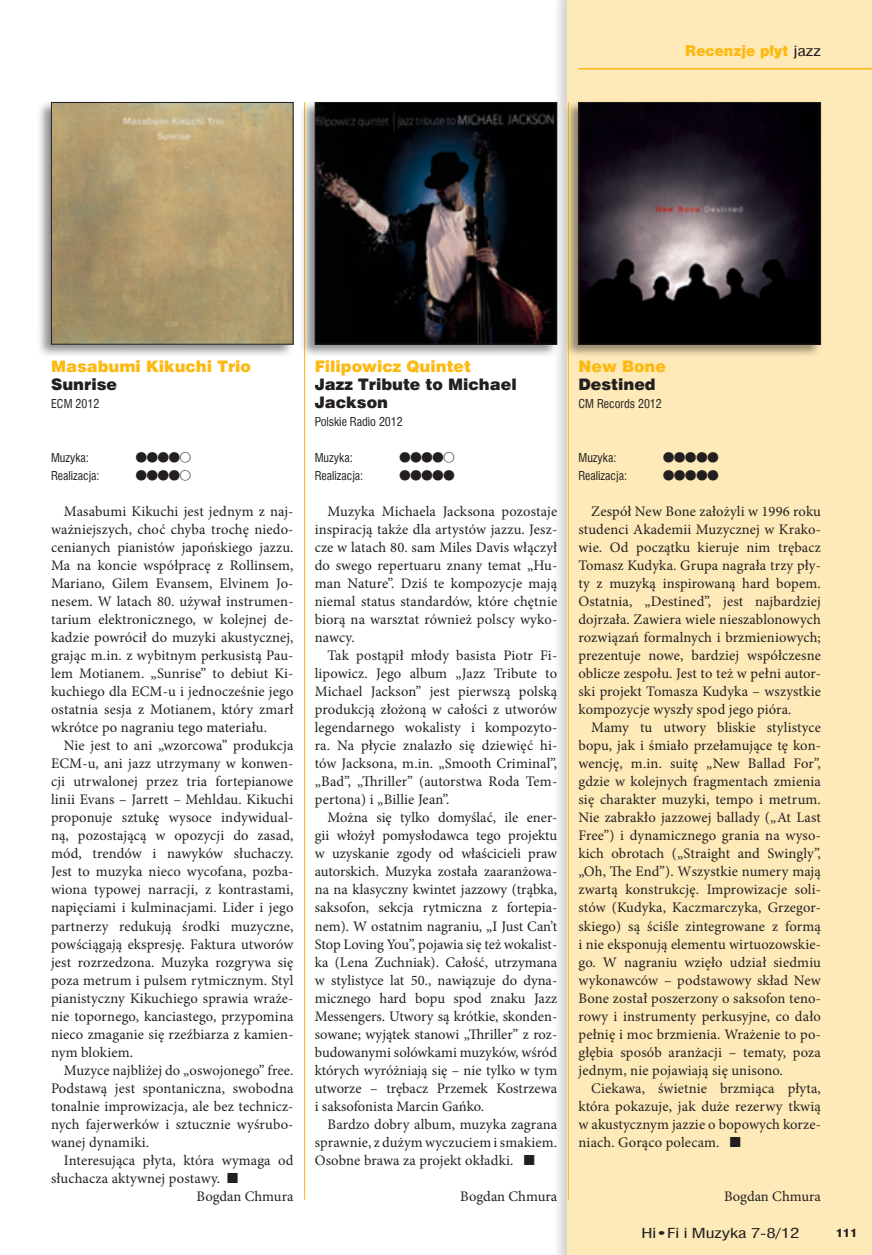
<style>
.page{position:relative;width:872px;height:1255px;background:#fff}
.page>*{position:absolute;margin:0;border:0;box-sizing:border-box;transform-origin:0 0}
.t1{font:15.9px "Swis 721 Blk EU";color:#fdb913}
.t2{font:15.9px/18px "Swis 721 Blk EU";color:#231f20}
.t3{font:14.55px/18px "Minion Pro";letter-spacing:.01em;color:#231f20;text-align:justify}
.t4{font:13.8px "Swis 721 Blk 2 EU";color:#fdb913}
.t5{font:13.5px "Swis 721 Cn EU";letter-spacing:-.005em;color:#231f20;scale:1.4 1}
.t6{font:12px "Swis 721 Cn EU";color:#231f20}
.t7{font:12px "Hi Fi Hd";color:#231f20}
.t8{font:12px "Swis 721 Hv EU";color:#231f20}
.s1{font-family:"Swis 721 Cn EU";color:#231f20}
</style>
<div class="page">
<div style="left:552px;top:0;width:320px;height:1254px;background:#231f20;opacity:.65"></div>
<div style="left:568px;top:0;width:304px;height:1254px;background:#feeab8"></div>
<hr style="left:578px;top:68px;width:294px;height:2px;background:#fdb913">
<hr style="left:568px;top:102px;width:1px;height:1097px;background:#fdb913">
<hr style="left:304px;top:102px;width:1px;height:1097px;background:#fdb913">
<div style="left:563px;top:99px;width:259px;height:258px;background:#231f20;opacity:.5"></div>
<img style="left:580px;top:104px;width:239px;height:238px">
<div style="left:578px;top:102px;width:243px;height:242px;border:1px solid #231f20"></div>
<div style="left:299px;top:99px;width:259px;height:258px;background:#231f20;opacity:.5"></div>
<img style="left:317px;top:104px;width:238px;height:238px">
<div style="left:315px;top:102px;width:242px;height:242px;border:1px solid #231f20"></div>
<div style="left:36px;top:99px;width:258px;height:258px;background:#231f20;opacity:.5"></div>
<img style="left:53px;top:104px;width:238px;height:238px">
<div style="left:51px;top:102px;width:242px;height:242px;border:1px solid #231f20"></div>
<p class="t4" style="left:685px;top:41px;width:137px">Recenzje płyt <span class="s1">jazz</span></p>
<p class="t1" style="left:51px;top:356px;width:201px">Masabumi Kikuchi Trio</p>
<p class="t2" style="left:51px;top:376px;width:68px">Sunrise</p>
<p class="t6" style="left:51px;top:396px;width:50px">ECM 2012</p>
<p class="t6" style="left:51px;top:450px;width:39px">Muzyka:</p>
<p class="t7" style="left:136px;top:450px;width:57px">≤≤≤≤≥</p>
<p class="t6" style="left:51px;top:468px;width:50px">Realizacja:</p>
<p class="t7" style="left:136px;top:468px;width:57px">≤≤≤≤≥</p>
<p class="t3" style="left:51px;top:502px;width:244px;text-indent:13px">Masabumi Kikuchi jest jednym z naj&shy;ważniejszych, choć chyba trochę niedo&shy;cenianych pianistów japońskiego jazzu.<br>Ma na koncie współpracę z Rollinsem, Mariano, Gilem Evansem, Elvinem Jo&shy;nesem. W latach 80. używał instrumen&shy;tarium elektronicznego, w kolejnej de&shy;kadzie powrócił do muzyki akustycznej, grając m.in. z wybitnym perkusistą Pau&shy;lem Motianem. „Sunrise” to debiut Ki&shy;kuchiego dla ECM-u i jednocześnie jego ostatnia sesja z Motianem, który zmarł wkrótce po nagraniu tego materiału.</p>
<p class="t3" style="left:51px;top:736px;width:244px;text-indent:13px">Nie jest to ani „wzorcowa” produkcja ECM-u, ani jazz utrzymany w konwen&shy;cji utrwalonej przez tria fortepianowe linii Evans – Jarrett – Mehldau. Kikuchi proponuje sztukę wysoce indywidual&shy;ną, pozostającą w opozycji do zasad, mód, trendów i nawyków słuchaczy.<br>Jest to muzyka nieco wycofana, pozba&shy;wiona typowej narracji, z kontrastami, napięciami i kulminacjami. Lider i jego partnerzy redukują środki muzyczne, powściągają ekspresję. Faktura utworów jest rozrzedzona. Muzyka rozgrywa się poza metrum i pulsem rytmicznym. Styl pianistyczny Kikuchiego sprawia wraże&shy;nie topornego, kanciastego, przypomina nieco zmaganie się rzeźbiarza z kamien&shy;nym blokiem.</p>
<p class="t3" style="left:51px;top:1060px;width:244px;text-indent:13px">Muzyce najbliżej do „oswojonego” free.<br>Podstawą jest spontaniczna, swobodna tonalnie improwizacja, ale bez technicz&shy;nych fajerwerków i sztucznie wyśrubo&shy;wanej dynamiki.</p>
<p class="t3" style="left:64px;top:1150px;width:231px">Interesująca płyta, która wymaga od</p>
<p class="t3" style="left:51px;top:1168px;width:189px">słuchacza aktywnej postawy. ■</p>
<p class="t3" style="left:197px;top:1186px;width:98px">Bogdan Chmura</p>
<p class="t1" style="left:315px;top:356px;width:158px">Filipowicz Quintet</p>
<p class="t2" style="left:315px;top:376px;width:203px">Jazz Tribute to Michael<br>Jackson</p>
<p class="t6" style="left:315px;top:414px;width:90px">Polskie Radio 2012</p>
<p class="t6" style="left:315px;top:450px;width:39px">Muzyka:</p>
<p class="t7" style="left:400px;top:450px;width:57px">≤≤≤≤≥</p>
<p class="t6" style="left:315px;top:468px;width:50px">Realizacja:</p>
<p class="t7" style="left:400px;top:468px;width:57px">≤≤≤≤≤</p>
<p class="t3" style="left:315px;top:502px;width:244px;text-indent:13px">Muzyka Michaela Jacksona pozostaje inspiracją także dla artystów jazzu. Jesz&shy;cze w latach 80. sam Miles Davis włączył do swego repertuaru znany temat „Hu&shy;man Nature”. Dziś te kompozycje mają niemal status standardów, które chętnie biorą na warsztat również polscy wyko&shy;nawcy.</p>
<p class="t3" style="left:315px;top:646px;width:244px;text-indent:13px">Tak postąpił młody basista Piotr Fi&shy;lipowicz. Jego album „Jazz Tribute to Michael Jackson” jest pierwszą polską produkcją złożoną w całości z utworów legendarnego wokalisty i kompozyto&shy;ra. Na płycie znalazło się dziewięć hi&shy;tów Jacksona, m.in. „Smooth Criminal”, „Bad”, „Thriller” (autorstwa Roda Tem&shy;pertona) i „Billie Jean”.</p>
<p class="t3" style="left:315px;top:808px;width:244px;text-indent:13px">Można się tylko domyślać, ile ener&shy;gii włożył pomysłodawca tego projektu w uzyskanie zgody od właścicieli praw autorskich. Muzyka została zaaranżowa&shy;na na klasyczny kwintet jazzowy (trąbka, saksofon, sekcja rytmiczna z fortepia&shy;nem). W ostatnim nagraniu, „I Just Can’t Stop Loving You”, pojawia się też wokalist&shy;ka (Lena Zuchniak). Całość, utrzymana w stylistyce lat 50., nawiązuje do dyna&shy;micznego hard bopu spod znaku Jazz Messengers. Utwory są krótkie, skonden&shy;sowane; wyjątek stanowi „Thriller” z roz&shy;budowanymi solówkami muzyków, wśród których wyróżniają się – nie tylko w tym utworze – trębacz Przemek Kostrzewa i saksofonista Marcin Gańko.</p>
<p class="t3" style="left:315px;top:1114px;width:244px;text-indent:13px">Bardzo dobry album, muzyka zagrana sprawnie, z dużym wyczuciem i smakiem.<br>Osobne brawa za projekt okładki. ■</p>
<p class="t3" style="left:460px;top:1186px;width:98px">Bogdan Chmura</p>
<p class="t1" style="left:578px;top:356px;width:89px">New Bone</p>
<p class="t2" style="left:578px;top:376px;width:79px">Destined</p>
<p class="t6" style="left:578px;top:396px;width:85px">CM Records 2012</p>
<p class="t6" style="left:578px;top:450px;width:39px">Muzyka:</p>
<p class="t7" style="left:663px;top:450px;width:57px">≤≤≤≤≤</p>
<p class="t6" style="left:578px;top:468px;width:50px">Realizacja:</p>
<p class="t7" style="left:663px;top:468px;width:57px">≤≤≤≤≤</p>
<p class="t3" style="left:578px;top:502px;width:244px;text-indent:13px">Zespół New Bone założyli w 1996 roku studenci Akademii Muzycznej w Krako&shy;wie. Od początku kieruje nim trębacz Tomasz Kudyka. Grupa nagrała trzy pły&shy;ty z muzyką inspirowaną hard bopem.<br>Ostatnia, „Destined”, jest najbardziej dojrzała. Zawiera wiele nieszablonowych rozwiązań formalnych i brzmieniowych; prezentuje nowe, bardziej współczesne oblicze zespołu. Jest to też w pełni autor&shy;ski projekt Tomasza Kudyka – wszystkie kompozycje wyszły spod jego pióra.</p>
<p class="t3" style="left:578px;top:718px;width:244px;text-indent:13px">Mamy tu utwory bliskie stylistyce bopu, jak i śmiało przełamujące tę kon&shy;wencję, m.in. suitę „New Ballad For”, gdzie w kolejnych fragmentach zmienia się charakter muzyki, tempo i metrum.<br>Nie zabrakło jazzowej ballady („At Last Free”) i dynamicznego grania na wyso&shy;kich obrotach („Straight and Swingly”, „Oh, The End”). Wszystkie numery mają zwartą konstrukcję. Improwizacje soli&shy;stów (Kudyka, Kaczmarczyka, Grzegor&shy;skiego) są ściśle zintegrowane z formą i nie eksponują elementu wirtuozowskie&shy;go. W nagraniu wzięło udział siedmiu wykonawców – podstawowy skład New Bone został poszerzony o saksofon teno&shy;rowy i instrumenty perkusyjne, co dało pełnię i moc brzmienia. Wrażenie to po&shy;głębia sposób aranżacji – tematy, poza jednym, nie pojawiają się unisono.</p>
<p class="t3" style="left:578px;top:1078px;width:244px;text-indent:13px">Ciekawa, świetnie brzmiąca płyta, która pokazuje, jak duże rezerwy tkwią w akustycznym jazzie o bopowych korze&shy;niach. Gorąco polecam. ■</p>
<p class="t3" style="left:724px;top:1186px;width:98px">Bogdan Chmura</p>
<p class="t5" style="left:641px;top:1224px;width:114px">Hi•Fi i Muzyka 7-8/12</p>
<p class="t8" style="left:836px;top:1225px;width:23px">111</p>
</div>
